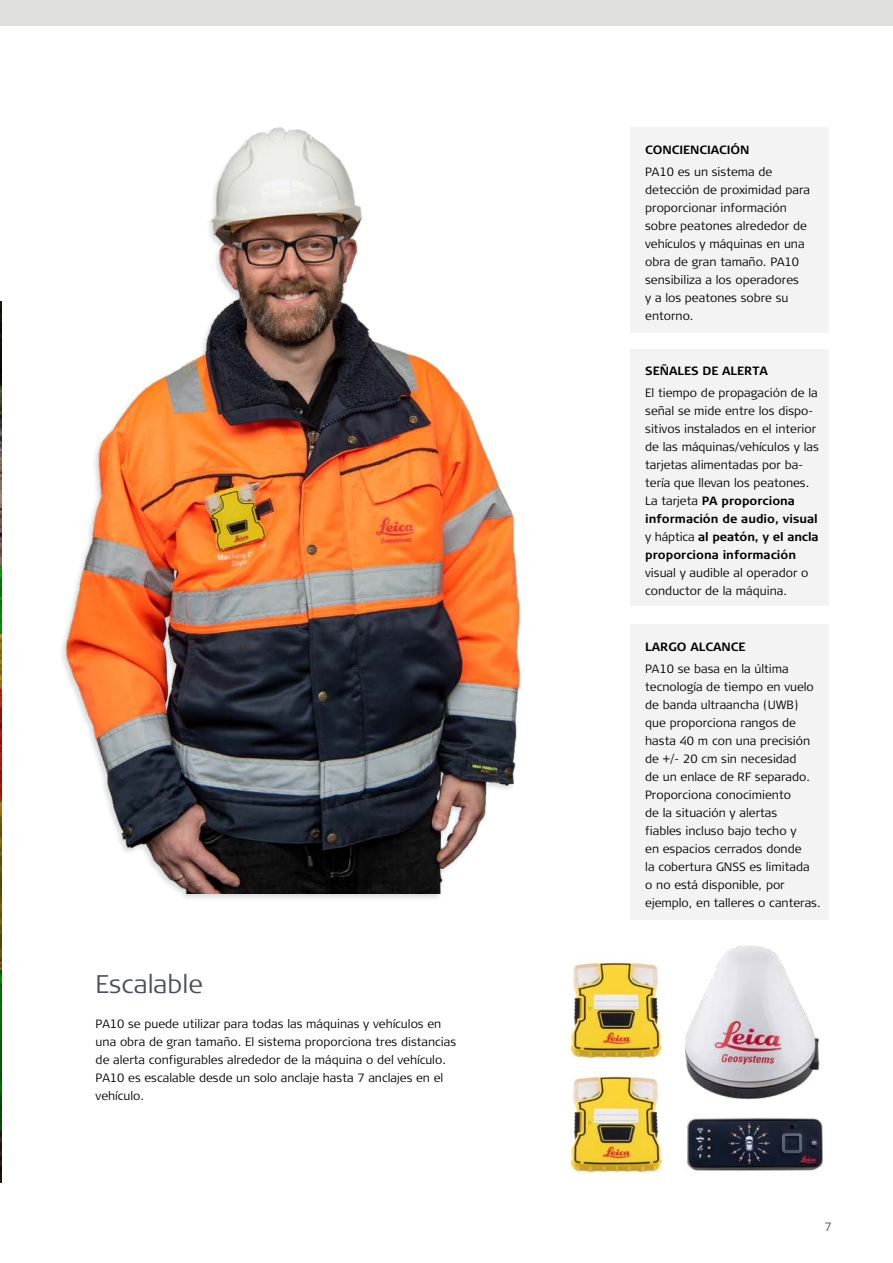
<style>
.page{position:relative;width:893px;height:1263px;background:#fff}
.page>*{position:absolute;margin:0;border:0;box-sizing:border-box;transform-origin:0 0}
.t1{font:300 25.5px "Signa Column";color:#485156}
.t2{font:300 12px/18px "Signa Column";color:#000}
.t3{font:700 12px "Signa Column";color:#000}
.t4{font:300 12px "Signa Column";color:#485156}
.s1{font-weight:700}
</style>
<div class="page">
<div style="left:0;top:0;width:893px;height:26px;background:#e0e0df"></div>
<img style="left:685px;top:945px;width:135px;height:154px">
<div style="left:59px;top:127px;width:462px;height:774px;background:#485156;opacity:.2"></div>
<img style="left:64px;top:127px;width:457px;height:766px">
<div style="left:631px;top:128px;width:198px;height:205px;background:#f3f3f3"></div>
<div style="left:631px;top:349px;width:198px;height:257px;background:#f3f3f3"></div>
<div style="left:631px;top:624px;width:198px;height:295px;background:#f3f3f3"></div>
<img style="left:686px;top:1117px;width:137px;height:54px">
<img style="left:570px;top:1068px;width:92px;height:105px">
<img style="left:570px;top:954px;width:94px;height:105px">
<img style="left:0;top:302px;width:1px;height:880px">
<h1 class="t1" style="left:96px;top:968px;width:109px">Escalable</h1>
<p class="t2" style="left:96px;top:1015px;width:362px">PA10 se puede utilizar para todas las máquinas y vehículos en una obra de gran tamaño. El sistema proporciona tres distancias de alerta configurables alrededor de la máquina o del vehículo.<br>PA10 es escalable desde un solo anclaje hasta 7 anclajes en el vehículo.</p>
<p class="t3" style="left:645px;top:142px;width:106px">CONCIENCIACIÓN</p>
<p class="t2" style="left:645px;top:163px;width:166px">PA10 es un sistema de detección de proximidad para proporcionar información sobre peatones alrededor de vehículos y máquinas en una obra de gran tamaño. PA10 sensibiliza a los operadores<br>y a los peatones sobre su entorno.</p>
<p class="t3" style="left:645px;top:363px;width:124px">SEÑALES DE ALERTA</p>
<p class="t2" style="left:645px;top:384px;width:175px">El tiempo de propagación de la señal se mide entre los dispo&shy;sitivos instalados en el interior de las máquinas/vehículos y las tarjetas alimentadas por ba&shy;tería que llevan los peatones.<br>La tarjeta <span class="s1">PA proporciona información de audio, visual </span>y háptica <span class="s1">al peatón, y el ancla proporciona información</span></p>
<p class="t2" style="left:645px;top:564px;width:165px">visual y audible al operador o conductor de la máquina.</p>
<p class="t3" style="left:645px;top:639px;width:102px">LARGO ALCANCE</p>
<p class="t2" style="left:645px;top:660px;width:177px">PA10 se basa en la última tecnología de tiempo en vuelo de banda ultraancha (UWB) que proporciona rangos de hasta 40 m con una precisión de +/- 20 cm sin necesidad<br>de un enlace de RF separado.<br>Proporciona conocimiento<br>de la situación y alertas<br>fiables incluso bajo techo y<br>en espacios cerrados donde<br>la cobertura GNSS es limitada<br>o no está disponible, por ejemplo, en talleres o canteras.</p>
<p class="t4" style="left:824px;top:1219px;width:9px">7</p>
</div>
